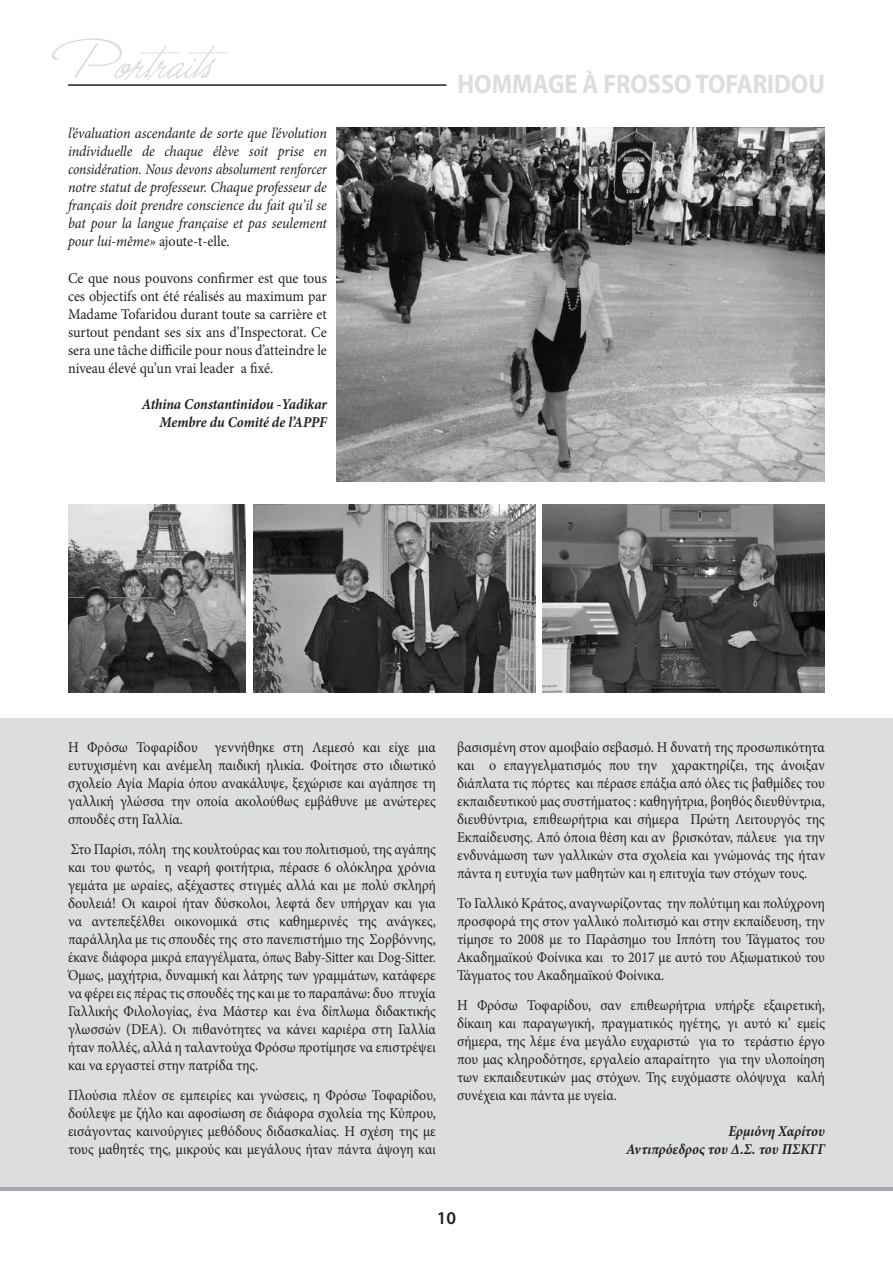
<style>
.page{position:relative;width:893px;height:1263px;background:#fff}
.page>*{position:absolute;margin:0;border:0;box-sizing:border-box;transform-origin:0 0}
.t1{font:700 27px "Myriad Pro";color:#dcddde;scale:.9 1}
.t2{font:600 18px "Myriad Pro";color:#231f20}
.t3{font:15px/18px "Minion Pro";color:#231f20;text-align:justify;scale:.93 1}
.t4{font:italic 15px/18px "Minion Pro";letter-spacing:-.005em;color:#231f20;text-align:justify;scale:.94 1}
.t5{font:15px/18px "Minion Pro";color:#231f20;text-align:justify;scale:.94 1}
.t6{font:italic 700 15px/18px "Minion Pro";letter-spacing:-.005em;color:#231f20;text-align:right;scale:.93 1}
.s1{font-style:normal}
</style>
<div class="page">
<div style="left:0;top:719px;width:893px;height:472px;background:#dcddde"></div>
<hr style="left:68px;top:84px;width:378px;height:2px;background:#231f20">
<img style="left:337px;top:128px;width:488px;height:353px">
<img style="left:68px;top:505px;width:177px;height:187px">
<img style="left:253px;top:505px;width:282px;height:187px">
<img style="left:543px;top:505px;width:282px;height:187px">
<hr style="left:0;top:1187px;width:893px;height:4px;background:#a7a9ac">
<svg style="left:52px;top:38px;width:175px;height:42px"></svg>
<p class="t4" style="left:68px;top:125px;width:277px">l’évaluation ascendante de sorte que l’évolution individuelle de chaque élève soit prise en considération. Nous devons absolument renforcer notre statut de professeur. Chaque professeur de français doit prendre conscience du fait qu’il se bat pour la langue française et pas seulement pour lui-même» <span class="s1">ajoute-t-elle.</span></p>
<p class="t5" style="left:68px;top:269px;width:277px">Ce que nous pouvons confirmer est que tous ces objectifs ont été réalisés au maximum par Madame Tofaridou durant toute sa carrière et surtout pendant ses six ans d’Inspectorat. Ce sera une tâche difficile pour nous d’atteindre le niveau élevé qu’un vrai leader a fixé.</p>
<p class="t6" style="left:142px;top:394px;width:201px">Athina Constantinidou -Yadikar<br>Membre du Comité de l’APPF</p>
<h1 class="t1" style="left:457px;top:66px;width:410px">HOMMAGE À FROSSO TOFARIDOU</h1>
<p class="t3" style="left:68px;top:739px;width:397px">Η Φρόσω Τοφαρίδου γεννήθηκε στη Λεμεσό και είχε μια ευτυχισμένη και ανέμελη παιδική ηλικία. Φοίτησε στο ιδιωτικό σχολείο Αγία Μαρία όπου ανακάλυψε, ξεχώρισε και αγάπησε τη γαλλική γλώσσα την οποία ακολούθως εμβάθυνε με ανώτερες σπουδές στη Γαλλία.</p>
<p class="t3" style="left:68px;top:841px;width:397px">Στο Παρίσι, πόλη της κουλτούρας και του πολιτισμού, της αγάπης και του φωτός, η νεαρή φοιτήτρια, πέρασε 6 ολόκληρα χρόνια γεμάτα με ωραίες, αξέχαστες στιγμές αλλά και με πολύ σκληρή δουλειά! Οι καιροί ήταν δύσκολοι, λεφτά δεν υπήρχαν και για να αντεπεξέλθει οικονομικά στις καθημερινές της ανάγκες, παράλληλα με τις σπουδές της στο πανεπιστήμιο της Σορβόννης, έκανε διάφορα μικρά επαγγέλματα, όπως Baby-Sitter και Dog-Sitter.<br>Όμως, μαχήτρια, δυναμική και λάτρης των γραμμάτων, κατάφερε να φέρει εις πέρας τις σπουδές της και με το παραπάνω: δυο πτυχία Γαλλικής Φιλολογίας, ένα Μάστερ και ένα δίπλωμα διδακτικής γλωσσών (DEA). Οι πιθανότητες να κάνει καριέρα στη Γαλλία ήταν πολλές, αλλά η ταλαντούχα Φρόσω προτίμησε να επιστρέψει και να εργαστεί στην πατρίδα της.</p>
<p class="t3" style="left:68px;top:1086px;width:397px">Πλούσια πλέον σε εμπειρίες και γνώσεις, η Φρόσω Τοφαρίδου, δούλεψε με ζήλο και αφοσίωση σε διάφορα σχολεία της Κύπρου, εισάγοντας καινούργιες μεθόδους διδασκαλίας. Η σχέση της με τους μαθητές της, μικρούς και μεγάλους ήταν πάντα άψογη και</p>
<p class="t3" style="left:457px;top:738px;width:397px">βασισμένη στον αμοιβαίο σεβασμό. Η δυνατή της προσωπικότητα και ο επαγγελματισμός που την χαρακτηρίζει, της άνοιξαν διάπλατα τις πόρτες και πέρασε επάξια από όλες τις βαθμίδες του εκπαιδευτικού μας συστήματος : καθηγήτρια, βοηθός διευθύντρια, διευθύντρια, επιθεωρήτρια και σήμερα Πρώτη Λειτουργός της Εκπαίδευσης. Από όποια θέση και αν βρισκόταν, πάλευε για την ενδυνάμωση των γαλλικών στα σχολεία και γνώμονάς της ήταν πάντα η ευτυχία των μαθητών και η επιτυχία των στόχων τους.</p>
<p class="t3" style="left:457px;top:894px;width:397px">Το Γαλλικό Κράτος, αναγνωρίζοντας την πολύτιμη και πολύχρονη προσφορά της στον γαλλικό πολιτισμό και στην εκπαίδευση, την τίμησε το 2008 με το Παράσημο του Ιππότη του Τάγματος του Ακαδημαϊκού Φοίνικα και το 2017 με αυτό του Αξιωματικού του Τάγματος του Ακαδημαϊκού Φοίνικα.</p>
<p class="t3" style="left:457px;top:996px;width:397px">Η Φρόσω Τοφαρίδου, σαν επιθεωρήτρια υπήρξε εξαιρετική, δίκαιη και παραγωγική, πραγματικός ηγέτης, γι αυτό κι’ εμείς σήμερα, της λέμε ένα μεγάλο ευχαριστώ για το τεράστιο έργο που μας κληροδότησε, εργαλείο απαραίτητο για την υλοποίηση των εκπαιδευτικών μας στόχων. Της ευχόμαστε ολόψυχα καλή συνέχεια και πάντα με υγεία.</p>
<p class="t6" style="left:626px;top:1122px;width:215px">Ερμιόνη Χαρίτου<br>Αντιπρόεδρος του Δ.Σ. του ΠΣΚΓΓ</p>
<p class="t2" style="left:437px;top:1206px;width:21px">10</p>
</div>
